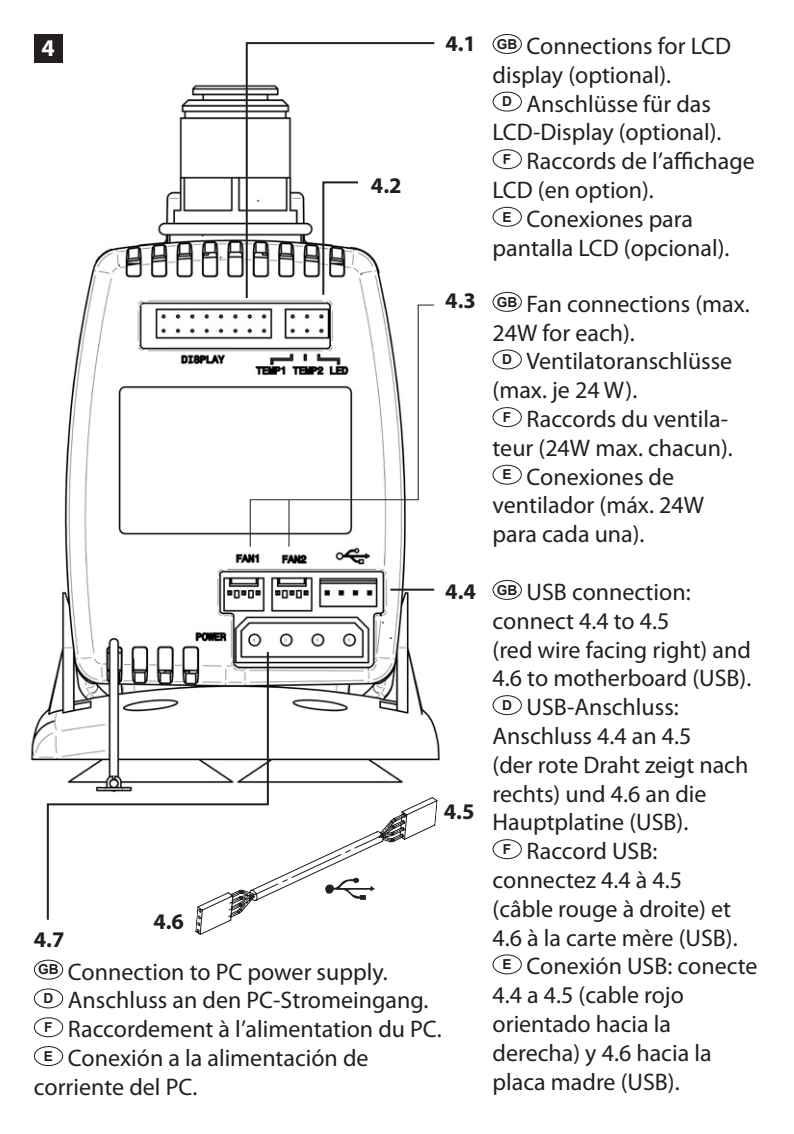
<style>
.page{position:relative;width:794px;height:1134px;background:#fff}
.page>*{position:absolute;margin:0;border:0;box-sizing:border-box;transform-origin:0 0}
.t1{font:24px "Myriad Pro";color:#231f20}
.t2{font:700 24px "Myriad Pro";color:#fff}
.t3{font:700 22.4px "Myriad Pro";color:#231f20}
.s1{font-weight:700;font-size:22.4px}
</style>
<div class="page">
<img style="left:30px;top:62px;width:475px;height:796px">
<svg style="left:245px;top:42px;width:191px;height:258px"></svg>
<svg style="left:249px;top:304px;width:186px;height:243px"></svg>
<div style="left:34px;top:34px;width:29px;height:28px;background:#231f20"></div>
<div style="left:492px;top:34px;width:30px;height:20px;border:1px solid #231f20;border-radius:50%"></div>
<div style="left:492px;top:92px;width:30px;height:20px;border:1px solid #231f20;border-radius:50%"></div>
<div style="left:492px;top:149px;width:30px;height:20px;border:1px solid #231f20;border-radius:50%"></div>
<div style="left:492px;top:207px;width:30px;height:20px;border:1px solid #231f20;border-radius:50%"></div>
<div style="left:492px;top:580px;width:30px;height:20px;border:1px solid #231f20;border-radius:50%"></div>
<div style="left:492px;top:695px;width:30px;height:20px;border:1px solid #231f20;border-radius:50%"></div>
<div style="left:492px;top:839px;width:30px;height:20px;border:1px solid #231f20;border-radius:50%"></div>
<div style="left:492px;top:954px;width:30px;height:20px;border:1px solid #231f20;border-radius:50%"></div>
<div style="left:492px;top:292px;width:30px;height:20px;border:1px solid #231f20;border-radius:50%"></div>
<div style="left:492px;top:349px;width:30px;height:20px;border:1px solid #231f20;border-radius:50%"></div>
<div style="left:492px;top:407px;width:30px;height:20px;border:1px solid #231f20;border-radius:50%"></div>
<div style="left:492px;top:465px;width:30px;height:20px;border:1px solid #231f20;border-radius:50%"></div>
<svg style="left:195px;top:777px;width:243px;height:158px"></svg>
<svg style="left:325px;top:878px;width:50px;height:22px"></svg>
<div style="left:34px;top:960px;width:29px;height:19px;border:1px solid #231f20;border-radius:50%"></div>
<div style="left:34px;top:988px;width:29px;height:20px;border:1px solid #231f20;border-radius:50%"></div>
<div style="left:34px;top:1017px;width:29px;height:20px;border:1px solid #231f20;border-radius:50%"></div>
<div style="left:34px;top:1046px;width:29px;height:20px;border:1px solid #231f20;border-radius:50%"></div>
<svg style="left:321px;top:180px;width:39px;height:117px"></svg>
<hr style="left:390px;top:589px;width:44px;height:2px;background:#231f20">
<svg style="left:46px;top:650px;width:224px;height:272px"></svg>
<p class="t2" style="left:42px;top:34px;width:15px">4</p>
<p class="t1" style="left:445px;top:33px;width:287px"><span class="s1">4.1</span> <sup>GB</sup> Connections for LCD</p>
<p class="t1" style="left:492px;top:62px;width:180px">display (optional).</p>
<p class="t1" style="left:502px;top:90px;width:210px"><sup>D</sup> Anschlüsse für das</p>
<p class="t1" style="left:492px;top:119px;width:230px">LCD-Display (optional).</p>
<p class="t1" style="left:503px;top:148px;width:253px"><sup>F</sup> Raccords de l’affichage</p>
<p class="t1" style="left:492px;top:177px;width:163px">LCD (en option).</p>
<p class="t1" style="left:502px;top:206px;width:192px"><sup>E</sup> Conexiones para</p>
<p class="t1" style="left:492px;top:234px;width:238px">pantalla LCD (opcional).</p>
<p class="t3" style="left:371px;top:173px;width:32px">4.2</p>
<p class="t3" style="left:445px;top:288px;width:32px">4.3</p>
<p class="t3" style="left:445px;top:579px;width:32px">4.4</p>
<p class="t3" style="left:34px;top:926px;width:32px">4.7</p>
<p class="t3" style="left:153px;top:908px;width:32px">4.6</p>
<p class="t3" style="left:444px;top:799px;width:32px">4.5</p>
<p class="t1" style="left:38px;top:958px;width:351px"><sup>GB</sup> Connection to PC power supply.</p>
<p class="t1" style="left:43px;top:987px;width:386px"><sup>D</sup> Anschluss an den PC-Stromeingang.</p>
<p class="t1" style="left:44px;top:1016px;width:399px"><sup>F</sup> Raccordement à l’alimentation du PC.</p>
<p class="t1" style="left:44px;top:1045px;width:326px"><sup>E</sup> Conexión a la alimentación de</p>
<p class="t1" style="left:34px;top:1074px;width:165px">corriente del PC.</p>
<p class="t1" style="left:497px;top:291px;width:255px"><sup>GB</sup> Fan connections (max.</p>
<p class="t1" style="left:492px;top:319px;width:144px">24W for each).</p>
<p class="t1" style="left:502px;top:348px;width:232px"><sup>D</sup> Ventilatoranschlüsse</p>
<p class="t1" style="left:492px;top:377px;width:146px">(max. je 24 W).</p>
<p class="t1" style="left:503px;top:406px;width:227px"><sup>F</sup> Raccords du ventila-</p>
<p class="t1" style="left:492px;top:435px;width:242px">teur (24W max. chacun).</p>
<p class="t1" style="left:502px;top:463px;width:173px"><sup>E</sup> Conexiones de</p>
<p class="t1" style="left:492px;top:492px;width:213px">ventilador (máx. 24W</p>
<p class="t1" style="left:492px;top:521px;width:154px">para cada una).</p>
<p class="t1" style="left:497px;top:579px;width:195px"><sup>GB</sup> USB connection:</p>
<p class="t1" style="left:492px;top:607px;width:178px">connect 4.4 to 4.5</p>
<p class="t1" style="left:492px;top:636px;width:260px">(red wire facing right) and</p>
<p class="t1" style="left:492px;top:665px;width:260px">4.6 to motherboard (USB).</p>
<p class="t1" style="left:502px;top:694px;width:178px"><sup>D</sup> USB-Anschluss:</p>
<p class="t1" style="left:492px;top:723px;width:200px">Anschluss 4.4 an 4.5</p>
<p class="t1" style="left:492px;top:751px;width:257px">(der rote Draht zeigt nach</p>
<p class="t1" style="left:492px;top:780px;width:215px">rechts) und 4.6 an die</p>
<p class="t1" style="left:492px;top:809px;width:197px">Hauptplatine (USB).</p>
<p class="t1" style="left:503px;top:838px;width:156px"><sup>F</sup> Raccord USB:</p>
<p class="t1" style="left:492px;top:867px;width:191px">connectez 4.4 à 4.5</p>
<p class="t1" style="left:492px;top:895px;width:240px">(câble rouge à droite) et</p>
<p class="t1" style="left:492px;top:924px;width:247px">4.6 à la carte mère (USB).</p>
<p class="t1" style="left:502px;top:953px;width:256px"><sup>E</sup> Conexión USB: conecte</p>
<p class="t1" style="left:492px;top:982px;width:193px">4.4 a 4.5 (cable rojo</p>
<p class="t1" style="left:492px;top:1011px;width:180px">orientado hacia la</p>
<p class="t1" style="left:492px;top:1040px;width:220px">derecha) y 4.6 hacia la</p>
<p class="t1" style="left:492px;top:1068px;width:189px">placa madre (USB).</p>
</div>
